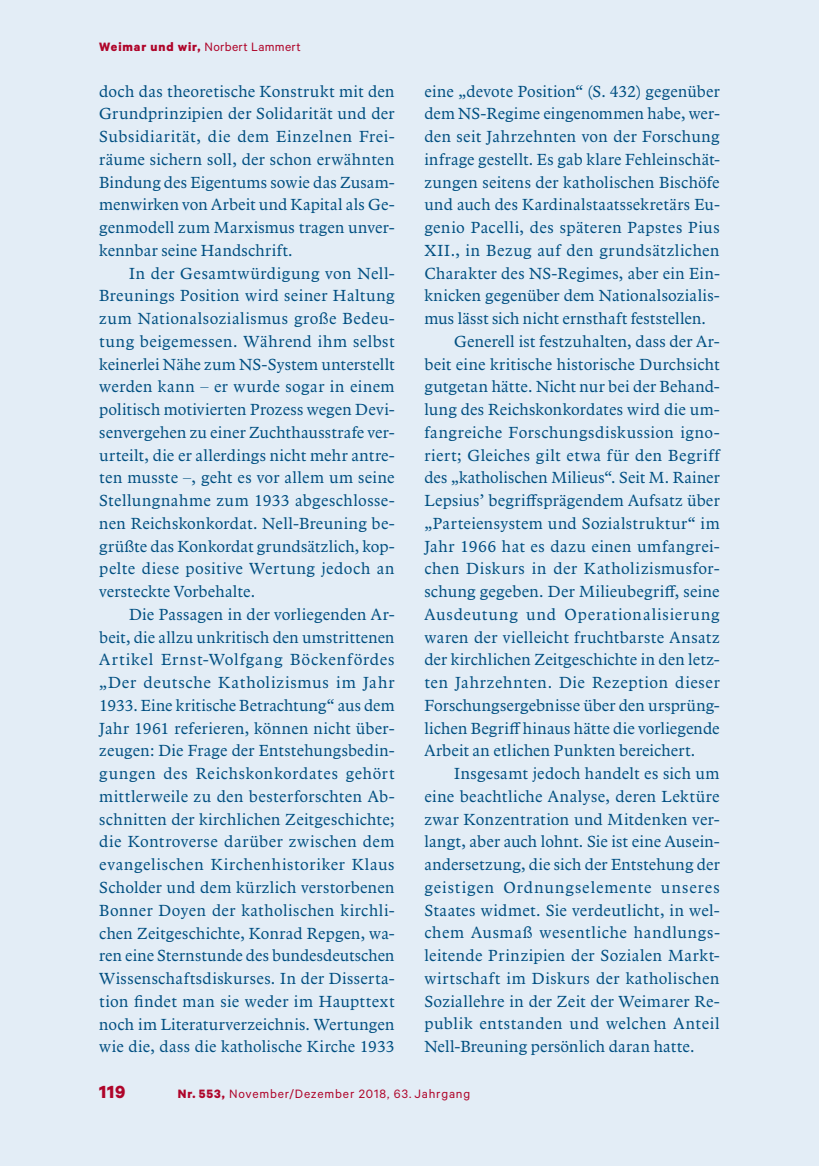
<style>
.page{position:relative;width:819px;height:1166px;background:#e3edf6}
.page>*{position:absolute;margin:0;border:0;box-sizing:border-box;transform-origin:0 0}
.t1{font:700 19.78px "Calibre";color:#af052a}
.t2{font:16.62px/22.8px "Arbesco DT";letter-spacing:.02em;color:#004f81;text-align:justify}
.t3{font:16.62px "Arbesco DT";letter-spacing:.04em;color:#004f81}
.t4{font:16.62px "Arbesco DT";letter-spacing:.05em;color:#004f81}
.t5{font:16.62px "Arbesco DT";letter-spacing:.055em;color:#004f81}
.t6{font:13.65px "Calibre";letter-spacing:.06em;color:#af052a}
.t7{font:13.65px "Calibre";letter-spacing:.025em;color:#af052a}
.s1{font-weight:700}
</style>
<div class="page">
<p class="t7" style="left:99px;top:39px;width:203px"><span class="s1">Weimar und wir,</span> Norbert Lammert</p>
<p class="t2" style="left:99px;top:80px;width:297px">doch das theoretische Konstrukt mit den Grundprinzipien der Solidarität und der Subsidiarität, die dem Einzelnen Frei&shy;räume sichern soll, der schon erwähnten Bindung des Eigentums sowie das Zusam&shy;menwirken von Arbeit und Kapital als Ge&shy;genmodell zum Marxismus tragen unver&shy;kennbar seine Handschrift.</p>
<p class="t2" style="left:99px;top:262px;width:297px;text-indent:30px">In der Gesamtwürdigung von Nell-Breunings Position wird seiner Haltung zum Nationalsozialismus große Bedeu&shy;tung beigemessen. Während ihm selbst keinerlei Nähe zum NS-System unterstellt werden kann – er wurde sogar in einem politisch motivierten Prozess wegen Devi&shy;senvergehen zu einer Zuchthausstrafe ver&shy;urteilt, die er allerdings nicht mehr antre&shy;ten musste –, geht es vor allem um seine Stellungnahme zum 1933 abgeschlosse&shy;nen Reichskonkordat. Nell-Breuning be&shy;grüßte das Konkordat grundsätzlich, kop&shy;pelte diese positive Wertung jedoch an versteckte Vorbehalte.</p>
<p class="t2" style="left:99px;top:604px;width:297px;text-indent:30px">Die Passagen in der vorliegenden Ar&shy;beit, die allzu unkritisch den umstrittenen Artikel Ernst-Wolfgang Böckenfördes „Der deutsche Katholizismus im Jahr 1933. Eine kritische Betrachtung“ aus dem Jahr 1961 referieren, können nicht über&shy;zeugen: Die Frage der Entstehungsbedin&shy;gungen des Reichskonkordates gehört mittlerweile zu den besterforschten Ab&shy;schnitten der kirchlichen Zeitgeschichte; die Kontroverse darüber zwischen dem evangelischen Kirchenhistoriker Klaus Scholder und dem kürzlich verstorbenen Bonner Doyen der katholischen kirchli&shy;chen Zeitgeschichte, Konrad Repgen, wa&shy;ren eine Sternstunde des bundesdeutschen Wissenschaftsdiskurses. In der Disserta&shy;tion findet man sie weder im Haupttext noch im Literaturverzeichnis. Wertungen wie die, dass die katholische Kirche 1933</p>
<p class="t2" style="left:424px;top:80px;width:297px">eine „devote Position“ (S. 432) gegenüber</p>
<p class="t2" style="left:424px;top:103px;width:297px">dem NS-Regime eingenommen habe, wer-</p>
<p class="t2" style="left:424px;top:126px;width:297px">den seit Jahrzehnten von der Forschung</p>
<p class="t2" style="left:424px;top:149px;width:297px">infrage gestellt. Es gab klare Fehleinschät-</p>
<p class="t2" style="left:424px;top:171px;width:297px">zungen seitens der katholischen Bischöfe</p>
<p class="t2" style="left:424px;top:194px;width:297px">und auch des Kardinalstaatssekretärs Eu-</p>
<p class="t2" style="left:424px;top:217px;width:297px">genio Pacelli, des späteren Papstes Pius</p>
<p class="t2" style="left:424px;top:240px;width:297px">XII., in Bezug auf den grundsätzlichen</p>
<p class="t2" style="left:424px;top:262px;width:297px">Charakter des NS--Regimes, aber ein Ein-</p>
<p class="t2" style="left:424px;top:285px;width:297px">knicken gegenüber dem Nationalsozialis-</p>
<p class="t2" style="left:424px;top:308px;width:283px">mus lässt sich nicht ernsthaft feststellen.</p>
<p class="t2" style="left:454px;top:331px;width:267px">Generell ist festzuhalten, dass der Ar-</p>
<p class="t2" style="left:424px;top:353px;width:297px">beit eine kritische historische Durchsicht</p>
<p class="t2" style="left:424px;top:376px;width:297px">gutgetan hätte. Nicht nur bei der Behand-</p>
<p class="t2" style="left:424px;top:399px;width:297px">lung des Reichskonkordates wird die um-</p>
<p class="t2" style="left:424px;top:422px;width:297px">fangreiche Forschungsdiskussion igno-</p>
<p class="t2" style="left:424px;top:444px;width:297px">riert; Gleiches gilt etwa für den Begriff</p>
<p class="t2" style="left:424px;top:467px;width:297px">des „katholischen Milieus“. Seit M. Rainer</p>
<p class="t2" style="left:424px;top:490px;width:297px">Lepsius’ begriffsprägendem Aufsatz über</p>
<p class="t2" style="left:424px;top:513px;width:297px">„Parteiensystem und Sozialstruktur“ im</p>
<p class="t2" style="left:424px;top:535px;width:297px">Jahr 1966 hat es dazu einen umfangrei-</p>
<p class="t3" style="left:424px;top:559px;width:297px">chen Diskurs in der Katholizismusfor-</p>
<p class="t2" style="left:424px;top:581px;width:297px">schung gegeben. Der Milieubegriff, seine</p>
<p class="t4" style="left:424px;top:605px;width:297px">Ausdeutung und Operationalisierung</p>
<p class="t2" style="left:424px;top:626px;width:297px">waren der vielleicht fruchtbarste Ansatz</p>
<p class="t2" style="left:424px;top:649px;width:297px">der kirchlichen Zeitgeschichte in den letz-</p>
<p class="t3" style="left:424px;top:673px;width:297px">ten Jahrzehnten. Die Rezeption dieser</p>
<p class="t2" style="left:424px;top:695px;width:297px">Forschungsergebnisse über den ursprüng-</p>
<p class="t2" style="left:424px;top:717px;width:297px">lichen Begriff hinaus hätte die vorliegende</p>
<p class="t2" style="left:424px;top:740px;width:272px">Arbeit an etlichen Punkten bereichert.</p>
<p class="t2" style="left:454px;top:763px;width:267px">Insgesamt jedoch handelt es sich um</p>
<p class="t2" style="left:424px;top:786px;width:297px">eine beachtliche Analyse, deren Lektüre</p>
<p class="t2" style="left:424px;top:808px;width:297px">zwar Konzentration und Mitdenken ver-</p>
<p class="t2" style="left:424px;top:831px;width:297px">langt, aber auch lohnt. Sie ist eine Ausein-</p>
<p class="t2" style="left:424px;top:854px;width:297px">andersetzung, die sich der Entstehung der</p>
<p class="t5" style="left:424px;top:877px;width:297px">geistigen Ordnungselemente unseres</p>
<p class="t2" style="left:424px;top:899px;width:297px">Staates widmet. Sie verdeutlicht, in wel-</p>
<p class="t3" style="left:424px;top:923px;width:297px">chem Ausmaß wesentliche handlungs-</p>
<p class="t2" style="left:424px;top:945px;width:297px">leitende Prinzipien der Sozialen Markt-</p>
<p class="t2" style="left:424px;top:968px;width:297px">wirtschaft im Diskurs der katholischen</p>
<p class="t2" style="left:424px;top:990px;width:297px">Soziallehre in der Zeit der Weimarer Re-</p>
<p class="t2" style="left:424px;top:1013px;width:297px">publik entstanden und welchen Anteil</p>
<p class="t2" style="left:424px;top:1036px;width:271px">Nell-Breuning persönlich daran hatte.</p>
<p class="t1" style="left:99px;top:1079px;width:28px">119</p>
<p class="t6" style="left:178px;top:1085px;width:294px"><span class="s1">Nr. 553,</span> November/Dezember 2018, 63. Jahrgang</p>
</div>
